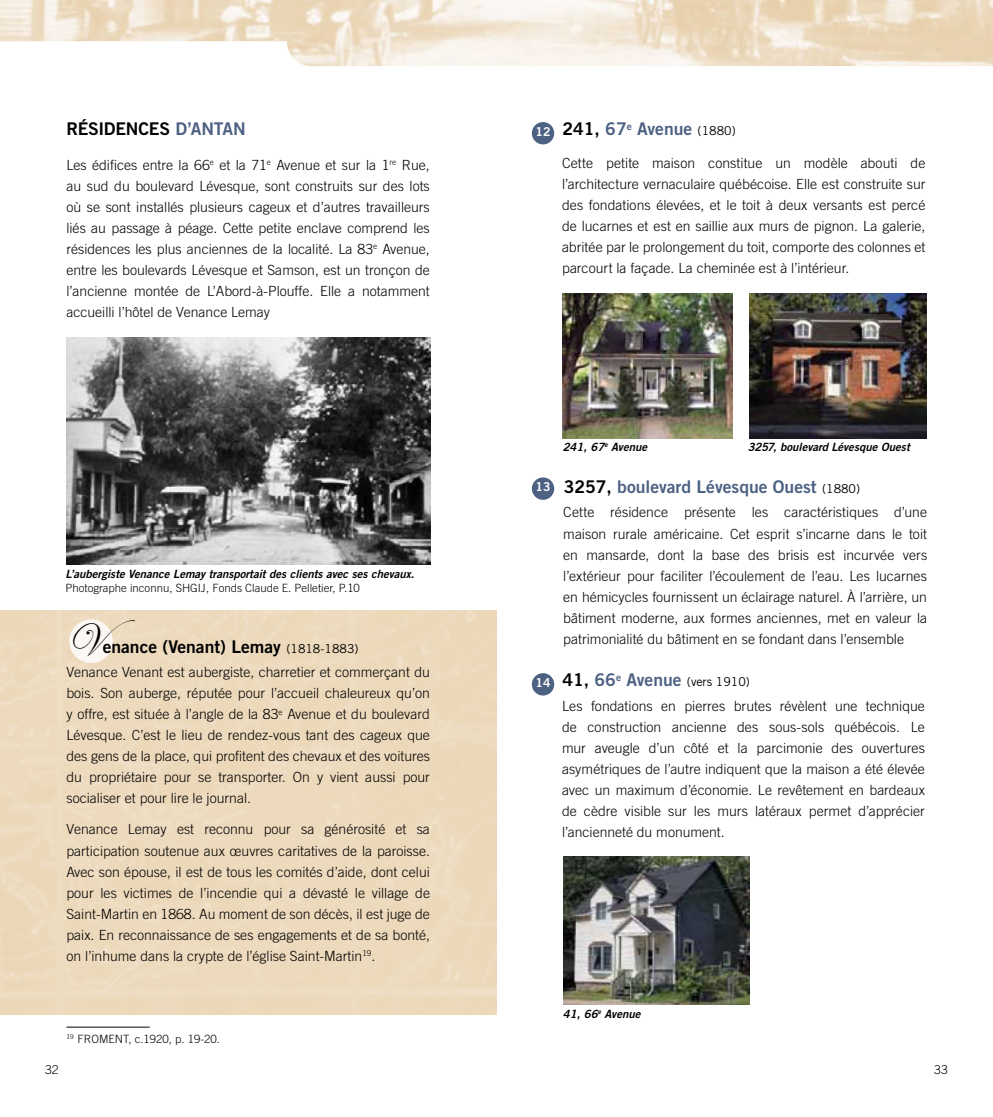
<style>
.page{position:relative;width:993px;height:1117px;background:#fff}
.page>*{position:absolute;margin:0;border:0;box-sizing:border-box;transform-origin:0 0}
.t1{font:45.5px "Edwardian Script ITC";color:#000}
.t2{font:17.5px "Trade Gothic LT Std Bd 2";color:#4d6183}
.t3{font:17.5px "Trade Gothic LT Std Bd 2";color:#000}
.t4{font:300 14px/21px "Trade Gothic";color:#000;text-align:justify}
.t5{font:300 14px/21px "Trade Gothic LT Std";color:#000;text-align:justify}
.t6{font:12.25px "Trade Gothic LT Std";color:#000}
.t7{font:12.25px "Trade Gothic LT Std Bd 2";color:#fff}
.t8{font:300 12.25px "Trade Gothic LT Std";color:#000}
.t9{font:11.38px "Trade Gothic LT Std Bd 2 Obl";color:#000}
.t10{font:300 11.38px "Trade Gothic LT Std";color:#000}
.s1{font-family:"Trade Gothic LT Std";font-size:12.25px}
.s2{color:#000}
.s3{font-family:"Trade Gothic LT Std";font-size:12.25px;color:#000}
.s4{font-family:"Trade Gothic LT Std Bd 2";font-size:17.5px}
.s5{font-family:"Trade Gothic LT Std Bd 2";font-size:17.5px;color:#4d6183}
</style>
<div class="page">
<hr style="left:66px;top:1026px;width:84px;height:1px;background:#000">
<div style="left:69px;top:619px;width:44px;height:44px;background:#fbf7f2;border-radius:50%"></div>
<div style="left:531px;top:122px;width:23px;height:22px;background:#4d6183;border-radius:50%"></div>
<div style="left:531px;top:477px;width:23px;height:22px;background:#4d6183;border-radius:50%"></div>
<div style="left:531px;top:673px;width:23px;height:22px;background:#4d6183;border-radius:50%"></div>
<img style="left:563px;top:293px;width:169px;height:145px">
<img style="left:749px;top:293px;width:177px;height:145px">
<img style="left:563px;top:856px;width:186px;height:148px">
<img style="left:0;top:0;width:992px;height:66px">
<img style="left:66px;top:338px;width:364px;height:226px">
<p class="t3" style="left:66px;top:118px;width:23px">Résidences</p>
<p class="t2" style="left:175px;top:118px;width:23px">d’antan</p>
<p class="t4" style="left:66px;top:154px;width:365px">Les édifices entre la 66<sup>e</sup> et la 71<sup>e</sup> Avenue et sur la 1<sup>re</sup> Rue, au sud du boulevard Lévesque, sont construits sur des lots où se sont installés plusieurs cageux et d’autres travailleurs liés au passage à péage. Cette petite enclave comprend les résidences les plus anciennes de la localité. La 83<sup>e</sup> Avenue, entre les boulevards Lévesque et Samson, est un tronçon de l’ancienne montée de L’Abord-à-Plouffe. Elle a notamment accueilli l’hôtel de Venance Lemay</p>
<p class="t9" style="left:66px;top:566px;width:350px">L’aubergiste Venance Lemay transportait des clients avec ses chevaux.</p>
<p class="t10" style="left:66px;top:580px;width:296px">Photographe inconnu, SHGIJ, Fonds Claude E. Pelletier, P.10</p>
<h1 class="t1" style="left:66px;top:614px;width:70px">V</h1>
<p class="t3" style="left:103px;top:636px;width:257px">enance (Venant) Lemay <span class="s1">(1818-1883)</span></p>
<p class="t5" style="left:66px;top:661px;width:365px">Venance Venant est aubergiste, charretier et commerçant du bois. Son auberge, réputée pour l’accueil chaleureux qu’on y offre, est située à l’angle de la 83<sup>e</sup> Avenue et du boulevard Lévesque. C’est le lieu de rendez-vous tant des cageux que des gens de la place, qui profitent des chevaux et des voitures du propriétaire pour se transporter. On y vient aussi pour socialiser et pour lire le journal.</p>
<p class="t5" style="left:66px;top:818px;width:365px">Venance Lemay est reconnu pour sa générosité et sa participation soutenue aux œuvres caritatives de la paroisse.<br>Avec son épouse, il est de tous les comités d’aide, dont celui pour les victimes de l’incendie qui a dévasté le village de Saint-Martin en 1868. Au moment de son décès, il est juge de paix. En reconnaissance de ses engagements et de sa bonté, on l’inhume dans la crypte de l’église Saint-Martin<sup>19</sup>.</p>
<p class="t10" style="left:66px;top:1031px;width:155px"><sup>19</sup> FROMENT, c.1920, p. 19-20.</p>
<p class="t7" style="left:535px;top:124px;width:16px">12</p>
<p class="t2" style="left:562px;top:118px;width:175px"><span class="s2">241,</span> 67<sup>e</sup> Avenue <span class="s3">(1880)</span></p>
<p class="t4" style="left:562px;top:152px;width:365px">Cette petite maison constitue un modèle abouti de l’architecture vernaculaire québécoise. Elle est construite sur des fondations élevées, et le toit à deux versants est percé de lucarnes et est en saillie aux murs de pignon. La galerie, abritée par le prolongement du toit, comporte des colonnes et parcourt la façade. La cheminée est à l’intérieur.</p>
<p class="t7" style="left:535px;top:479px;width:16px">13</p>
<p class="t7" style="left:535px;top:675px;width:16px">14</p>
<p class="t9" style="left:562px;top:440px;width:86px">241, 67<sup>e</sup> Avenue</p>
<p class="t9" style="left:747px;top:440px;width:165px">3257, boulevard Lévesque Ouest</p>
<p class="t2" style="left:563px;top:475px;width:298px"><span class="s2">3257,</span> boulevard Lévesque Ouest <span class="s3">(1880)</span></p>
<p class="t4" style="left:563px;top:501px;width:365px">Cette résidence présente les caractéristiques d’une maison rurale américaine. Cet esprit s’incarne dans le toit en mansarde, dont la base des brisis est incurvée vers l’extérieur pour faciliter l’écoulement de l’eau. Les lucarnes en hémicycles fournissent un éclairage naturel. À l’arrière, un bâtiment moderne, aux formes anciennes, met en valeur la patrimonialité du bâtiment en se fondant dans l’ensemble</p>
<p class="t6" style="left:562px;top:674px;width:189px"><span class="s4">41,</span> <span class="s5">66</span><sup>e</sup> <span class="s5">Avenue</span> (vers 1910)</p>
<p class="t4" style="left:562px;top:695px;width:364px">Les fondations en pierres brutes révèlent une technique de construction ancienne des sous-sols québécois. Le mur aveugle d’un côté et la parcimonie des ouvertures asymétriques de l’autre indiquent que la maison a été élevée avec un maximum d’économie. Le revêtement en bardeaux de cèdre visible sur les murs latéraux permet d’apprécier l’ancienneté du monument.</p>
<p class="t9" style="left:563px;top:1006px;width:79px">41, 66<sup>e</sup> Avenue</p>
<p class="t8" style="left:45px;top:1061px;width:15px">32</p>
<p class="t8" style="left:933px;top:1061px;width:15px">33</p>
</div>
